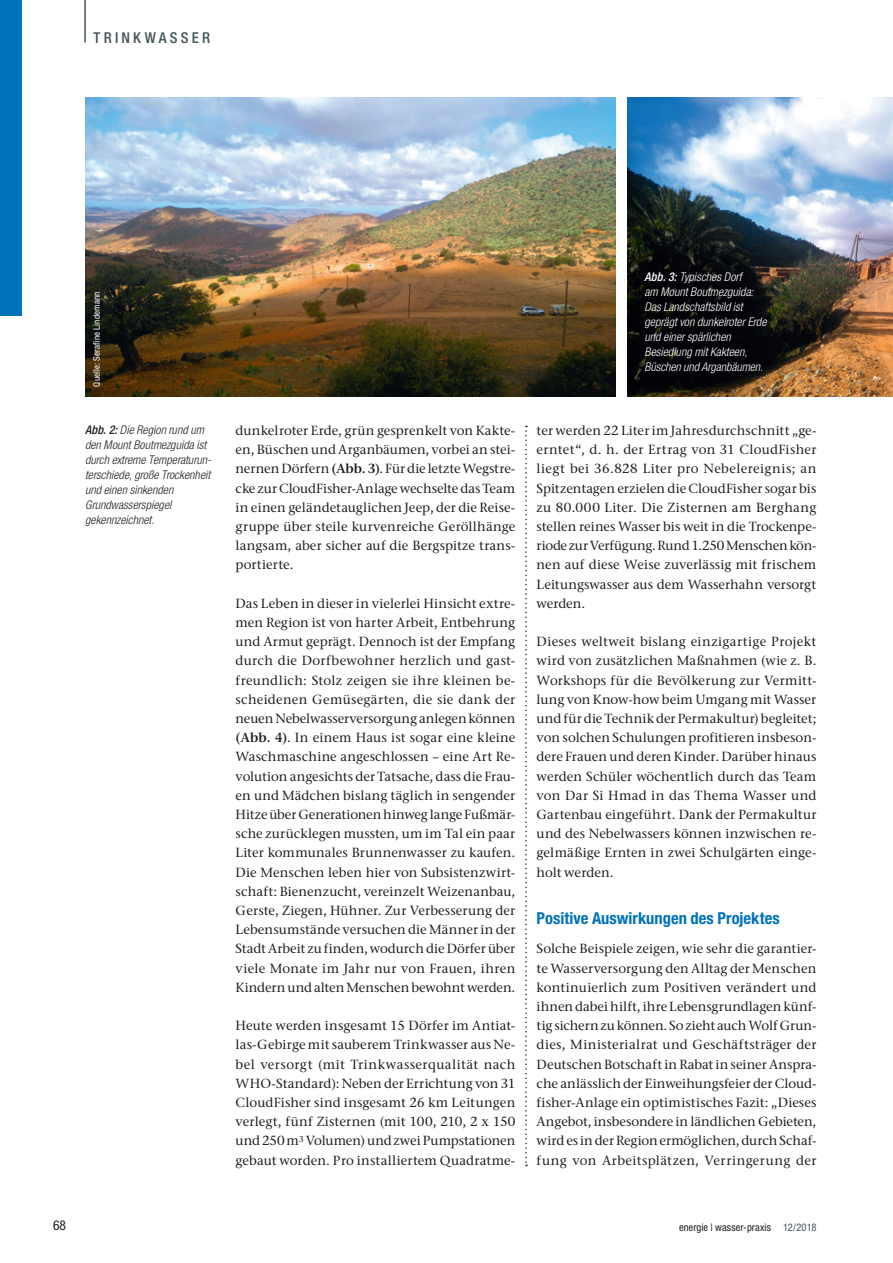
<style>
.page{position:relative;width:893px;height:1263px;background:#fff}
.page>*{position:absolute;margin:0;border:0;box-sizing:border-box;transform-origin:0 0}
.t1{font:700 condensed 16.5px "Helvetica Neue LT Std";color:#0072bc}
.t2{font:500 condensed 15px "Helvetica Neue LT Std";letter-spacing:.215em;color:#45555d}
.t3{font:condensed 13.5px "Helvetica Neue LT Std";color:#231f20}
.t4{font:500 13.2px/19.2px "Stone Serif ITC Pro";letter-spacing:.005em;color:#231f20;text-align:justify}
.t5{font:italic 300 condensed 12px/15px "Helvetica Neue LT Std";letter-spacing:.005em;color:#231f20}
.t6{font:italic 300 condensed 12px/15px "Helvetica Neue LT Std";letter-spacing:.005em;color:#fff}
.t7{font:condensed 10.5px "Helvetica Neue LT Std";letter-spacing:.005em;color:#231f20}
.t8{font:condensed 9px "Helvetica Neue LT Std";letter-spacing:.015em;color:#fff}
.s1{font-weight:500}
.s2{font-weight:600}
.s3{color:#45555d}
</style>
<div class="page">
<hr style="left:84px;top:0;width:2px;height:43px;background:#45555d">
<div style="left:0;top:0;width:21px;height:316px;background:#0072bc"></div>
<svg style="left:525px;top:426px;width:2px;height:740px"></svg>
<img style="left:628px;top:98px;width:265px;height:298px">
<img style="left:85px;top:98px;width:530px;height:298px">
<p class="t2" style="left:94px;top:28px;width:118px">TRINKWASSER</p>
<p class="t8" style="left:92px;top:387px;width:96px;rotate:-90deg">Quelle: Serafine Lindemann</p>
<p class="t5" style="left:85px;top:422px;width:128px"><span class="s1">Abb. 2:</span> Die Region rund um den Mount Boutmezguida ist durch extreme Temperaturun&shy;terschiede, große Trockenheit und einen sinkenden<br>Grundwasserspiegel gekennzeichnet.</p>
<p class="t3" style="left:53px;top:1218px;width:14px">68</p>
<p class="t4" style="left:236px;top:421px;width:281px">dunkelroter Erde, grün gesprenkelt von Kakte&shy;en, Büschen und Arganbäumen, vorbei an stei&shy;nernen Dörfern <span class="s2">(Abb. 3)</span>. Für die letzte Wegstre&shy;cke zur CloudFisher-Anlage wechselte das Team in einen geländetauglichen Jeep, der die Reise&shy;gruppe über steile kurvenreiche Geröllhänge langsam, aber sicher auf die Bergspitze trans&shy;portierte.</p>
<p class="t4" style="left:236px;top:594px;width:281px">Das Leben in dieser in vielerlei Hinsicht extre&shy;men Region ist von harter Arbeit, Entbehrung und Armut geprägt. Dennoch ist der Empfang durch die Dorfbewohner herzlich und gast&shy;freundlich: Stolz zeigen sie ihre kleinen be&shy;scheidenen Gemüsegärten, die sie dank der neuen Nebelwasserversorgung anlegen können <span class="s2">(Abb. 4)</span>. In einem Haus ist sogar eine kleine Waschmaschine angeschlossen – eine Art Re&shy;volution angesichts der Tatsache, dass die Frau&shy;en und Mädchen bislang täglich in sengender Hitze über Generationen hinweg lange Fußmär&shy;sche zurücklegen mussten, um im Tal ein paar Liter kommunales Brunnenwasser zu kaufen.<br>Die Menschen leben hier von Subsistenzwirt&shy;schaft: Bienenzucht, vereinzelt Weizenanbau, Gerste, Ziegen, Hühner. Zur Verbesserung der Lebensumstände versuchen die Männer in der Stadt Arbeit zu finden, wodurch die Dörfer über viele Monate im Jahr nur von Frauen, ihren Kindern und alten Menschen bewohnt werden.</p>
<p class="t4" style="left:236px;top:1016px;width:281px">Heute werden insgesamt 15 Dörfer im Antiat&shy;las-Gebirge mit sauberem Trinkwasser aus Ne&shy;bel versorgt (mit Trinkwasserqualität nach WHO-Standard): Neben der Errichtung von 31<br>CloudFisher sind insgesamt 26 km Leitungen verlegt, fünf Zisternen (mit 100, 210, 2 x 150 und 250 m<sup>3</sup> Volumen) und zwei Pumpstationen gebaut worden. Pro installiertem Quadratme-</p>
<p class="t6" style="left:644px;top:270px;width:123px"><span class="s1">Abb. 3:</span> Typisches Dorf<br>am Mount Boutmezguida:<br>Das Landschaftsbild ist geprägt von dunkelroter Erde und einer spärlichen<br>Besiedlung mit Kakteen,<br>Büschen und Arganbäumen.</p>
<p class="t4" style="left:537px;top:421px;width:281px">ter werden 22 Liter im Jahresdurchschnitt „ge&shy;erntet“, d. h. der Ertrag von 31 CloudFisher liegt bei 36.828 Liter pro Nebelereignis; an Spitzentagen erzielen die CloudFisher sogar bis zu 80.000 Liter. Die Zisternen am Berghang stellen reines Wasser bis weit in die Trockenpe&shy;riode zur Verfügung. Rund 1.250 Menschen kön&shy;nen auf diese Weise zuverlässig mit frischem Leitungswasser aus dem Wasserhahn versorgt werden.</p>
<p class="t4" style="left:537px;top:632px;width:281px">Dieses weltweit bislang einzigartige Projekt wird von zusätzlichen Maßnahmen (wie z. B.<br>Workshops für die Bevölkerung zur Vermitt&shy;lung von Know-how beim Umgang mit Wasser und für die Technik der Permakultur) begleitet; von solchen Schulungen profitieren insbeson&shy;dere Frauen und deren Kinder. Darüber hinaus werden Schüler wöchentlich durch das Team von Dar Si Hmad in das Thema Wasser und Gartenbau eingeführt. Dank der Permakultur und des Nebelwassers können inzwischen re&shy;gelmäßige Ernten in zwei Schulgärten einge&shy;holt werden.</p>
<p class="t1" style="left:537px;top:908px;width:245px">Positive Auswirkungen des Projektes</p>
<p class="t4" style="left:537px;top:939px;width:281px">Solche Beispiele zeigen, wie sehr die garantier&shy;te Wasserversorgung den Alltag der Menschen kontinuierlich zum Positiven verändert und ihnen dabei hilft, ihre Lebensgrundlagen künf&shy;tig sichern zu können. So zieht auch Wolf Grun&shy;dies, Ministerialrat und Geschäftsträger der Deutschen Botschaft in Rabat in seiner Anspra&shy;che anlässlich der Einweihungsfeier der Cloud&shy;fisher-Anlage ein optimistisches Fazit: „Dieses Angebot, insbesondere in ländlichen Gebieten, wird es in der Region ermöglichen, durch Schaf&shy;fung von Arbeitsplätzen, Verringerung der</p>
<p class="t7" style="left:679px;top:1221px;width:139px">energie | wasser-praxis <span class="s3">12/2018</span></p>
</div>
